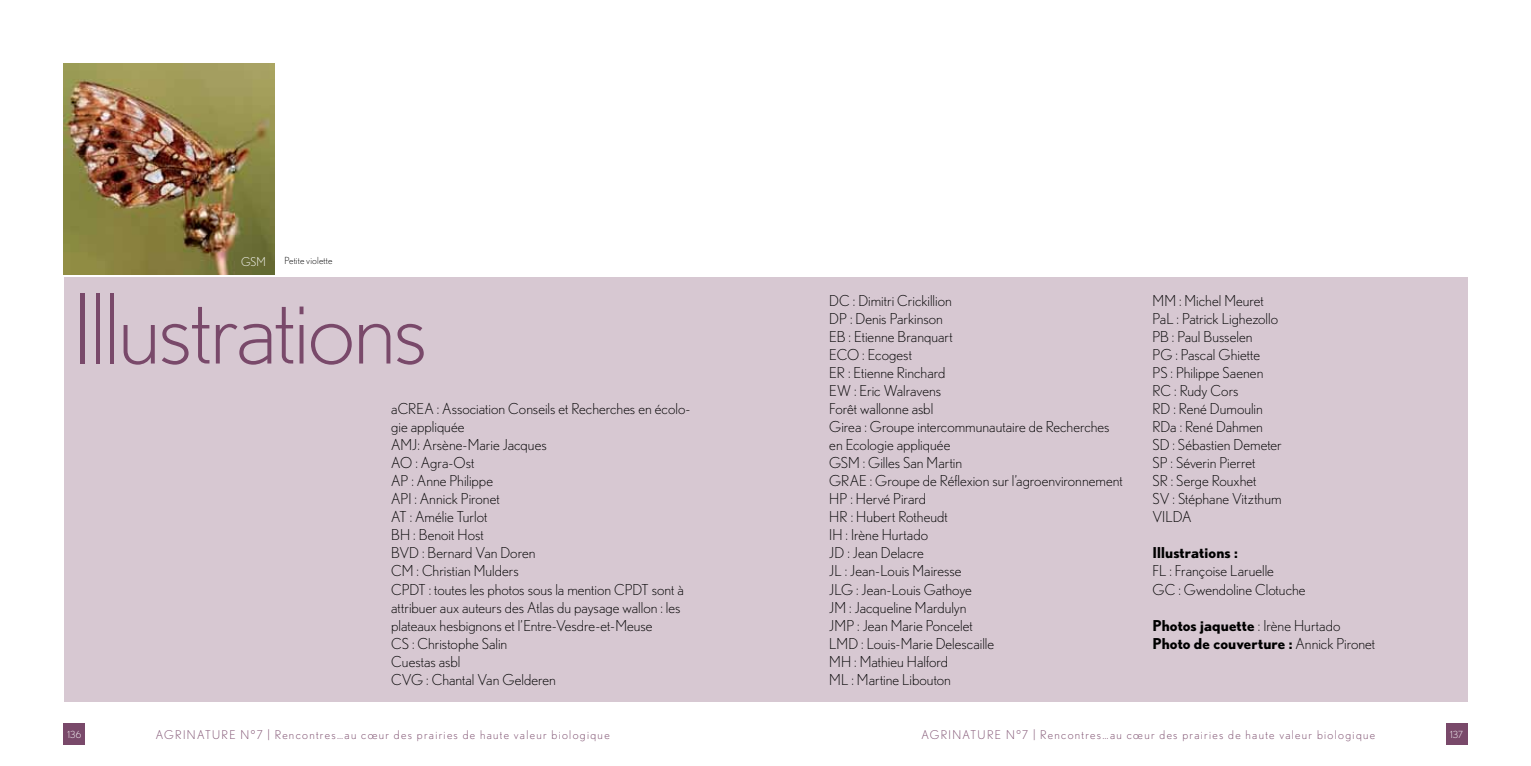
<style>
.page{position:relative;width:1531px;height:766px;background:#fff}
.page>*{position:absolute;margin:0;border:0;box-sizing:border-box;transform-origin:0 0}
.t1{font:300 96px "Nobel";letter-spacing:-.025em;color:#79496a}
.t2{font:300 15px/18px "Nobel";color:#000}
.t3{font:700 15px/18px "Nobel";letter-spacing:.005em;color:#000}
.t4{font:300 12px "Nobel";letter-spacing:.11em;color:#79496a}
.t5{font:300 12px "Nobel";color:#fff}
.t6{font:300 9.75px "Nobel";letter-spacing:.015em;color:#000}
.t7{font:300 9.75px "Nobel";letter-spacing:.02em;color:#fff}
.s1{font-weight:300}
</style>
<div class="page">
<div style="left:64px;top:723px;width:21px;height:21px;background:#79496a"></div>
<div style="left:1446px;top:723px;width:21px;height:21px;background:#79496a"></div>
<div style="left:64px;top:277px;width:1403px;height:425px;background:#d7c8d2"></div>
<img style="left:64px;top:64px;width:210px;height:210px">
<p class="t5" style="left:241px;top:255px;width:26px">GSM</p>
<p class="t6" style="left:284px;top:255px;width:50px">Petite violette</p>
<h1 class="t1" style="left:72px;top:274px;width:357px">Illustrations</h1>
<p class="t2" style="left:391px;top:399px;width:301px">aCREA : Association Conseils et Recherches en écolo&shy;gie appliquée<br>AMJ: Arsène-Marie Jacques<br>AO : Agra-Ost<br>AP : Anne Philippe<br>API : Annick Pironet<br>AT : Amélie Turlot<br>BH : Benoit Host<br>BVD : Bernard Van Doren<br>CM : Christian Mulders<br>CPDT : toutes les photos sous la mention CPDT sont à attribuer aux auteurs des Atlas du paysage wallon : les plateaux hesbignons et l’Entre-Vesdre-et-Meuse<br>CS : Christophe Salin<br>Cuestas asbl<br>CVG : Chantal Van Gelderen</p>
<p class="t2" style="left:829px;top:291px;width:295px">DC : Dimitri Crickillion<br>DP : Denis Parkinson<br>EB : Etienne Branquart<br>ECO : Ecogest<br>ER : Etienne Rinchard<br>EW : Eric Walravens<br>Forêt wallonne asbl<br>Girea : Groupe intercommunautaire de Recherches en Ecologie appliquée<br>GSM : Gilles San Martin<br>GRAE : Groupe de Réflexion sur l’agroenvironnement<br>HP : Hervé Pirard<br>HR : Hubert Rotheudt<br>IH : Irène Hurtado<br>JD : Jean Delacre<br>JL : Jean-Louis Mairesse<br>JLG : Jean-Louis Gathoye<br>JM : Jacqueline Mardulyn<br>JMP : Jean Marie Poncelet<br>LMD : Louis-Marie Delescaille<br>MH : Mathieu Halford<br>ML : Martine Libouton</p>
<p class="t2" style="left:1152px;top:291px;width:131px">MM : Michel Meuret<br>PaL : Patrick Lighezollo<br>PB : Paul Busselen<br>PG : Pascal Ghiette<br>PS : Philippe Saenen<br>RC : Rudy Cors<br>RD : René Dumoulin<br>RDa : René Dahmen<br>SD : Sébastien Demeter<br>SP : Séverin Pierret<br>SR : Serge Rouxhet<br>SV : Stéphane Vitzthum<br>VILDA</p>
<p class="t3" style="left:1152px;top:543px;width:87px">Illustrations :</p>
<p class="t2" style="left:1152px;top:561px;width:155px">FL : Françoise Laruelle<br>GC : Gwendoline Clotuche</p>
<p class="t3" style="left:1152px;top:615px;width:224px">Photos jaquette <span class="s1">: Irène Hurtado<br></span>Photo de couverture : <span class="s1">Annick Pironet</span></p>
<p class="t7" style="left:67px;top:728px;width:15px">136</p>
<p class="t4" style="left:156px;top:727px;width:455px">AGRINATURE N°7 | Rencontres…au cœur des prairies de haute valeur biologique</p>
<p class="t4" style="left:921px;top:727px;width:455px">AGRINATURE N°7 | Rencontres…au cœur des prairies de haute valeur biologique</p>
<p class="t7" style="left:1450px;top:728px;width:14px">137</p>
</div>
